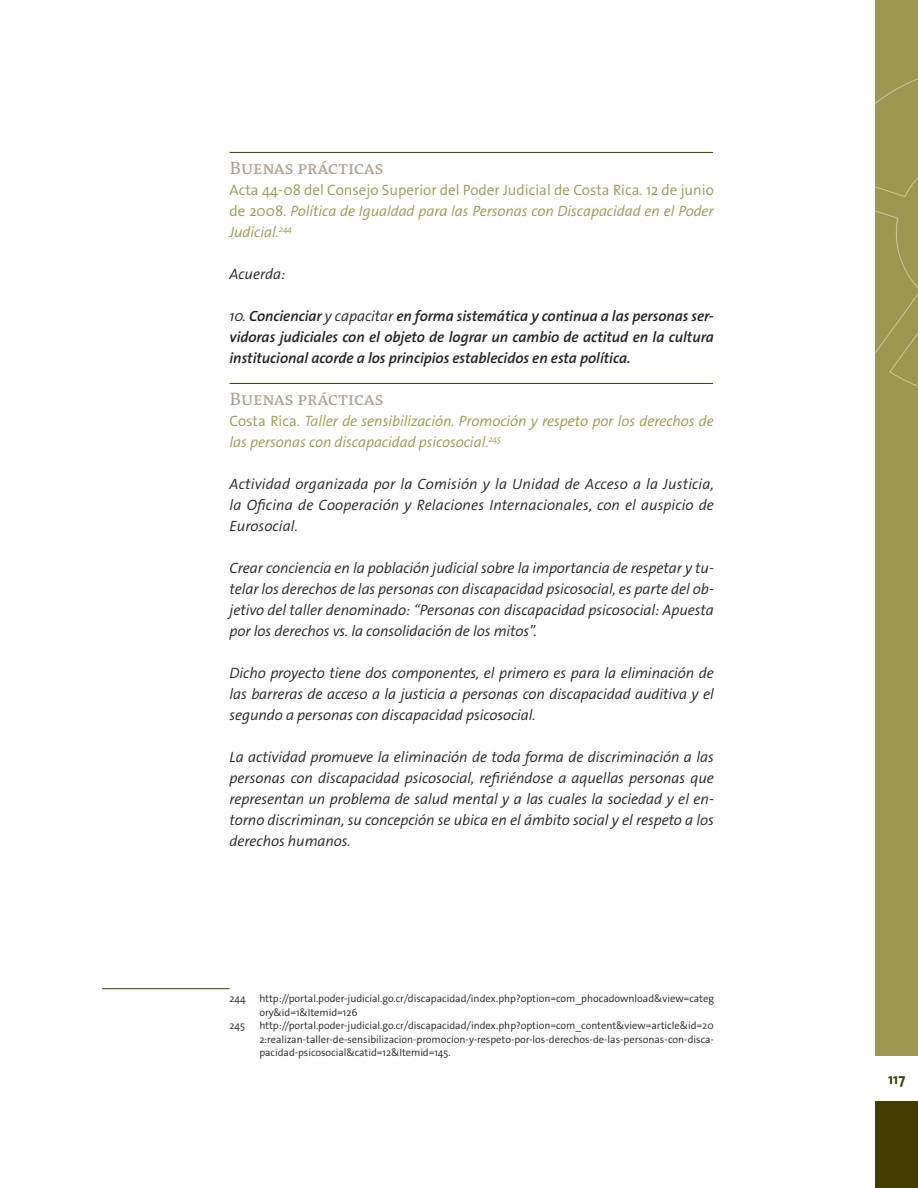
<style>
.page{position:relative;width:918px;height:1188px;background:#fff}
.page>*{position:absolute;margin:0;border:0;box-sizing:border-box;transform-origin:0 0}
.nomprincip2colum{font:18px "The Antiqua B W5 c Plain";color:#ae9e8d}
.Principiocuadro{font:18px "The Antiqua B W5 c Plain";color:#ae9e8d}
.Principiocuadro-2{font:italic 300 15px/21px "The Sans Os F";letter-spacing:-.005em;color:#231f20;text-align:justify}
.Principiocuadro-3{font:italic 600 15px/21px "The Sans Os F";letter-spacing:-.005em;color:#231f20;text-align:justify}
.Principiocuadro-4{font:300 15px/21px "The Sans Os F";color:#9b974f;text-align:justify}
.Principiocuadro-5{font:italic 300 15px/21px "The Sans Os F";letter-spacing:-.005em;color:#9b974f}
.t1{font:700 15px "The Sans Os F";color:#403d00}
.Pie_de_pagina{font:300 10.5px/13.5px "The Sans Os F";letter-spacing:-.005em;color:#231f20}
.s1{font-style:italic}
.s2{font-weight:300}
.s3{font-style:normal}
</style>
<div class="page">
<div style="left:875px;top:1101px;width:43px;height:87px;background:#403d00"></div>
<div style="left:875px;top:0;width:43px;height:1056px;background:#9b974f"></div>
<svg style="left:875px;top:78px;width:43px;height:309px"></svg>
<hr style="left:230px;top:152px;width:483px;height:1px;background:#403d00">
<hr style="left:230px;top:383px;width:483px;height:1px;background:#403d00">
<hr style="left:102px;top:988px;width:128px;height:1px;background:#403d00">
<p class="nomprincip2colum" style="left:230px;top:156px;width:155px">Buenas prácticas</p>
<p class="Principiocuadro-4" style="left:230px;top:179px;width:486px">Acta 44-08 del Consejo Superior del Poder Judicial de Costa Rica. 12 de junio de 2008. <span class="s1">Política de Igualdad para las Personas con Discapacidad en el Poder Judicial.</span><sup>244</sup></p>
<p class="Principiocuadro-2" style="left:230px;top:263px;width:57px">Acuerda:</p>
<p class="Principiocuadro-3" style="left:230px;top:305px;width:486px"><span class="s2">10.</span> Concienciar <span class="s2">y capacitar</span> en forma sistemática y continua a las personas ser&shy;vidoras judiciales con el objeto de lograr un cambio de actitud en la cultura institucional acorde a los principios establecidos en esta política.</p>
<p class="Principiocuadro" style="left:230px;top:387px;width:155px">Buenas prácticas</p>
<p class="Principiocuadro-5" style="left:230px;top:410px;width:486px"><span class="s3">Costa Rica.</span> Taller de sensibilización. Promoción y respeto por los derechos de las personas con discapacidad psicosocial.<sup>245</sup></p>
<p class="Principiocuadro-2" style="left:230px;top:473px;width:486px">Actividad organizada por la Comisión y la Unidad de Acceso a la Justicia, la Oficina de Cooperación y Relaciones Internacionales, con el auspicio de Eurosocial.</p>
<p class="Principiocuadro-2" style="left:230px;top:557px;width:486px">Crear conciencia en la población judicial sobre la importancia de respetar y tu&shy;telar los derechos de las personas con discapacidad psicosocial, es parte del ob&shy;jetivo del taller denominado: “Personas con discapacidad psicosocial: Apuesta por los derechos vs. la consolidación de los mitos”.</p>
<p class="Principiocuadro-2" style="left:230px;top:662px;width:486px">Dicho proyecto tiene dos componentes, el primero es para la eliminación de las barreras de acceso a la justicia a personas con discapacidad auditiva y el segundo a personas con discapacidad psicosocial.</p>
<p class="Principiocuadro-2" style="left:230px;top:746px;width:486px">La actividad promueve la eliminación de toda forma de discriminación a las personas con discapacidad psicosocial, refiriéndose a aquellas personas que representan un problema de salud mental y a las cuales la sociedad y el en&shy;torno discriminan, su concepción se ubica en el ámbito social y el respeto a los derechos humanos.</p>
<p class="Pie_de_pagina" style="left:230px;top:992px;width:18px">244</p>
<p class="Pie_de_pagina" style="left:259px;top:992px;width:456px">http://portal.poder-judicial.go.cr/discapacidad/index.php?option=com_phocadownload&amp;view=categ ory&amp;id=1&amp;Itemid=126</p>
<p class="Pie_de_pagina" style="left:230px;top:1019px;width:17px">245</p>
<p class="Pie_de_pagina" style="left:259px;top:1019px;width:456px;text-align:justify">http://portal.poder-judicial.go.cr/discapacidad/index.php?option=com_content&amp;view=article&amp;id=20<br>2:realizan-taller-de-sensibilizacion-promocion-y-respeto-por-los-derechos-de-las-personas-con-disca&shy;pacidad-psicosocial&amp;catid=12&amp;Itemid=145.</p>
<p class="t1" style="left:888px;top:1070px;width:19px">117</p>
</div>
